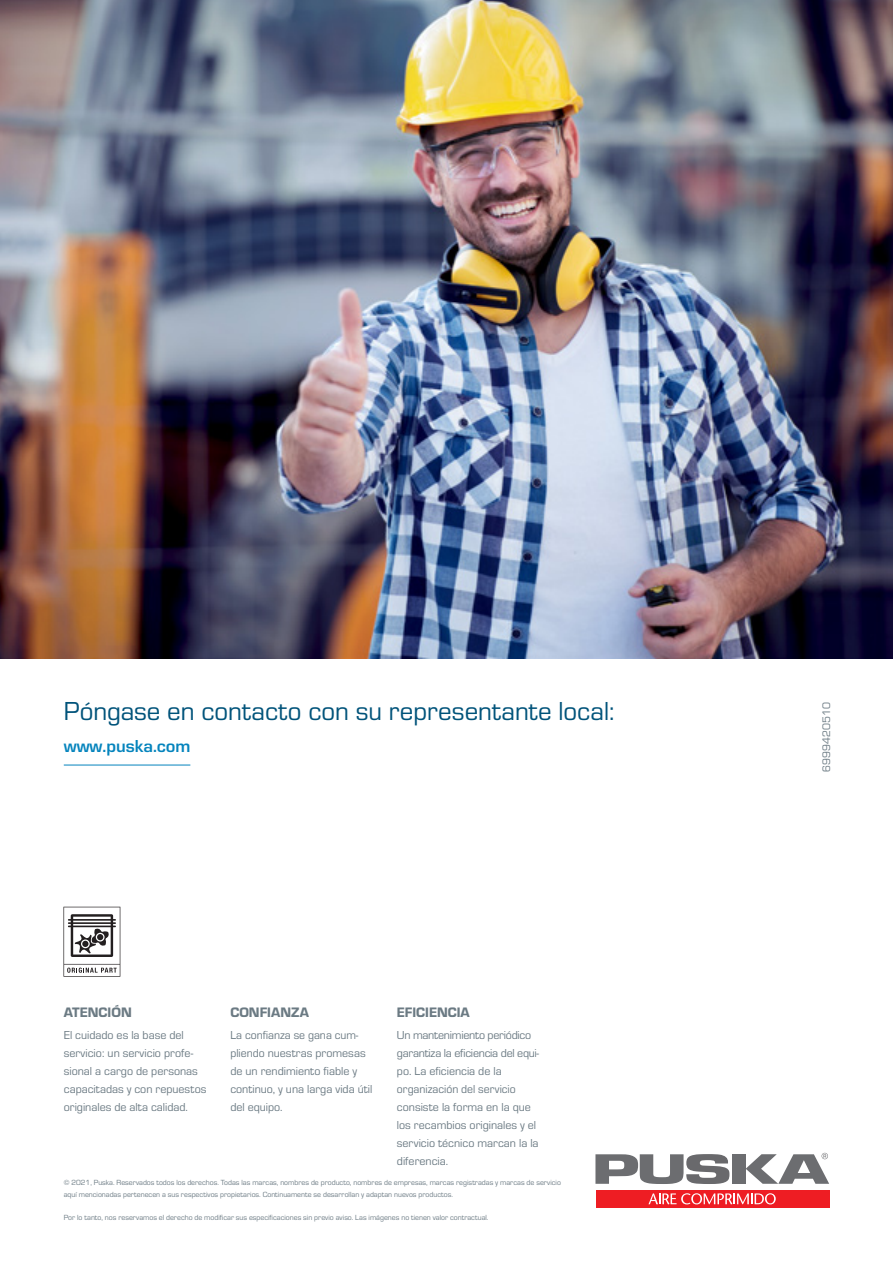
<style>
.page{position:relative;width:893px;height:1263px;background:#fff}
.page>*{position:absolute;margin:0;border:0;box-sizing:border-box;transform-origin:0 0}
.t1{font:27px "Eurostile";color:#00537a}
.t2{font:700 18px "Eurostile";color:#0584bd}
.t3{font:14.25px "Eurostile Hea";color:#6b7a83}
.t4{font:12px/18.1px "Eurostile";color:#6b7a83}
.t5{font:11.25px "Eurostile";color:#6b7a83}
.t6{font:7.65px/11.6px "Eurostile";color:#6b7a83}
</style>
<div class="page">
<img style="left:0;top:0;width:893px;height:659px">
<hr style="left:64px;top:765px;width:126px;height:1px;background:#0584bd">
<svg style="left:63px;top:907px;width:57px;height:70px"></svg>
<div style="left:596px;top:1190px;width:233px;height:18px;background:#ee1d23"></div>
<svg style="left:648px;top:1193px;width:128px;height:11px"></svg>
<svg style="left:595px;top:1154px;width:134px;height:30px"></svg>
<svg style="left:746px;top:1153px;width:83px;height:31px"></svg>
<div style="left:732px;top:1154px;width:14px;height:30px;background:#6c6d70"></div>
<h1 class="t1" style="left:64px;top:693px;width:552px">Póngase en contacto con su representante local:</h1>
<h2 class="t2" style="left:64px;top:736px;width:128px">www.puska.com</h2>
<p class="t3" style="left:64px;top:1002px;width:69px">ATENCIÓN</p>
<p class="t4" style="left:64px;top:1025px;width:144px">El cuidado es la base del servicio: un servicio profe&shy;sional a cargo de personas capacitadas y con repuestos originales de alta calidad.</p>
<p class="t3" style="left:230px;top:1002px;width:80px">CONFIANZA</p>
<p class="t4" style="left:230px;top:1025px;width:143px">La confianza se gana cum&shy;pliendo nuestras promesas de un rendimiento fiable y continuo, y una larga vida útil del equipo.</p>
<p class="t3" style="left:397px;top:1002px;width:74px">EFICIENCIA</p>
<p class="t4" style="left:397px;top:1025px;width:144px">Un mantenimiento periódico garantiza la eficiencia del equi&shy;po. La eficiencia de la organización del servicio consiste la forma en la que los recambios originales y el servicio técnico marcan la la diferencia.</p>
<p class="t6" style="left:64px;top:1176px;width:499px">© 2021, Puska. Reservados todos los derechos. Todas las marcas, nombres de producto, nombres de empresas, marcas registradas y marcas de servicio aquí mencionadas pertenecen a sus respectivos propietarios. Continuamente se desarrollan y adaptan nuevos productos.</p>
<p class="t6" style="left:64px;top:1211px;width:426px">Por lo tanto, nos reservamos el derecho de modificar sus especificaciones sin previo aviso. Las imágenes no tienen valor contractual.</p>
<p class="t5" style="left:819px;top:772px;width:71px;rotate:-90deg">6999420510</p>
</div>
